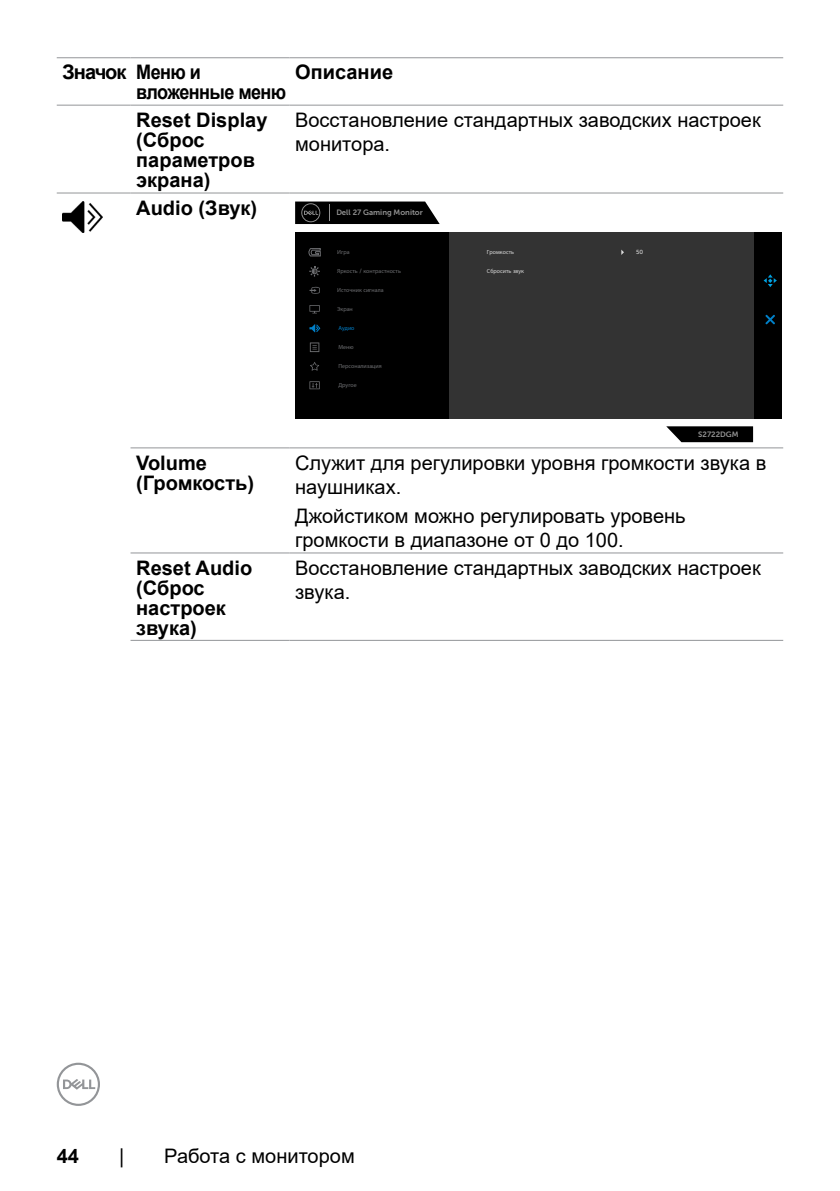
<style>
.page{position:relative;width:840px;height:1191px;background:#fff}
.page>*{position:absolute;margin:0;border:0;box-sizing:border-box;transform-origin:0 0}
.t1{font:20px/24px "Arial";color:#000}
.t2{font:700 20px/20px "Arial";color:#000}
.t3{font:700 20px/20px "Arial";letter-spacing:-.03em;color:#000}
.t4{font:7.8px "Museo Sans For Dell 700";color:#939393}
.t5{font:6px "Myriad Pro";color:#6d6e71}
.t6{font:6px "Myriad Pro";color:#d9d9d9}
.t7{font:6px "Myriad Pro";color:#007fc8}
.t8{font:6px "Museo Sans For Dell 500";color:#d9d9d9}
.s1{font-family:"Museo Sans For Dell 500"}
</style>
<div class="page">
<svg style="left:57px;top:1062px;width:43px;height:44px"></svg>
<hr style="left:57px;top:57px;width:73px;height:1px;background:#939598">
<hr style="left:130px;top:57px;width:159px;height:1px;background:#939598">
<hr style="left:289px;top:57px;width:493px;height:1px;background:#939598">
<hr style="left:57px;top:105px;width:73px;height:1px;background:#939598">
<hr style="left:130px;top:105px;width:159px;height:1px;background:#939598">
<hr style="left:289px;top:105px;width:493px;height:1px;background:#939598">
<hr style="left:57px;top:193px;width:73px;height:1px;background:#939598">
<hr style="left:130px;top:193px;width:159px;height:1px;background:#939598">
<hr style="left:289px;top:193px;width:493px;height:1px;background:#939598">
<hr style="left:130px;top:447px;width:159px;height:1px;background:#939598">
<hr style="left:289px;top:447px;width:493px;height:1px;background:#939598">
<hr style="left:130px;top:552px;width:159px;height:1px;background:#939598">
<hr style="left:289px;top:552px;width:493px;height:1px;background:#939598">
<hr style="left:130px;top:640px;width:159px;height:1px;background:#939598">
<hr style="left:289px;top:640px;width:493px;height:1px;background:#939598">
<img style="left:62px;top:201px;width:40px;height:31px">
<div style="left:295px;top:232px;width:154px;height:186px;background:#000"></div>
<div style="left:449px;top:232px;width:304px;height:186px;background:#333"></div>
<div style="left:753px;top:232px;width:28px;height:186px;background:#000"></div>
<svg style="left:666px;top:426px;width:86px;height:16px"></svg>
<svg style="left:308px;top:248px;width:13px;height:9px"></svg>
<svg style="left:295px;top:201px;width:144px;height:23px;background:#161616"></svg>
<svg style="left:310px;top:342px;width:9px;height:10px"></svg>
<svg style="left:310px;top:362px;width:9px;height:9px"></svg>
<svg style="left:309px;top:381px;width:10px;height:8px"></svg>
<svg style="left:309px;top:266px;width:11px;height:11px"></svg>
<svg style="left:309px;top:305px;width:10px;height:8px"></svg>
<svg style="left:309px;top:287px;width:10px;height:7px"></svg>
<svg style="left:309px;top:324px;width:12px;height:9px"></svg>
<svg style="left:763px;top:274px;width:13px;height:13px"></svg>
<svg style="left:765px;top:315px;width:9px;height:9px"></svg>
<p class="t3" style="left:136px;top:63px;width:151px;text-indent:-74px">Значок Меню и вложенные меню</p>
<p class="t2" style="left:295px;top:63px;width:99px">Описание</p>
<p class="t2" style="left:136px;top:110px;width:133px">Reset Display (Сброс параметров экрана)</p>
<p class="t1" style="left:295px;top:108px;width:467px">Восстановление стандартных заводских настроек монитора.</p>
<p class="t2" style="left:136px;top:198px;width:122px">Audio (Звук)</p>
<p class="t4" style="left:336px;top:208px;width:88px">Dell 27 Gaming Monitor</p>
<p class="t5" style="left:337px;top:248px;width:14px">Игра</p>
<p class="t5" style="left:337px;top:267px;width:65px">Яркость <span class="s1">/</span> контрастность</p>
<p class="t5" style="left:337px;top:286px;width:48px">Источник сигнала</p>
<p class="t7" style="left:338px;top:324px;width:18px">Аудио</p>
<p class="t5" style="left:337px;top:305px;width:17px">Экран</p>
<p class="t5" style="left:338px;top:343px;width:17px">Меню</p>
<p class="t5" style="left:338px;top:362px;width:45px">Персонализация</p>
<p class="t5" style="left:338px;top:381px;width:20px">Другое</p>
<p class="t6" style="left:486px;top:248px;width:29px">Громкость</p>
<p class="t8" style="left:635px;top:249px;width:9px">50</p>
<p class="t6" style="left:486px;top:267px;width:39px">Сбросить звук</p>
<p class="t4" style="left:697px;top:429px;width:42px">S2722DGM</p>
<p class="t2" style="left:136px;top:453px;width:119px">Volume (Громкость)</p>
<p class="t1" style="left:295px;top:450px;width:472px">Служит для регулировки уровня громкости звука в наушниках.</p>
<p class="t1" style="left:295px;top:504px;width:392px">Джойстиком можно регулировать уровень громкости в диапазоне от 0 до 100.</p>
<p class="t2" style="left:136px;top:558px;width:117px">Reset Audio (Сброс настроек звука)</p>
<p class="t1" style="left:295px;top:555px;width:467px">Восстановление стандартных заводских настроек звука.</p>
<p class="t2" style="left:57px;top:1145px;width:24px">44</p>
<p class="t1" style="left:119px;top:1143px;width:7px">|</p>
<p class="t1" style="left:164px;top:1143px;width:192px">Работа с монитором</p>
</div>
